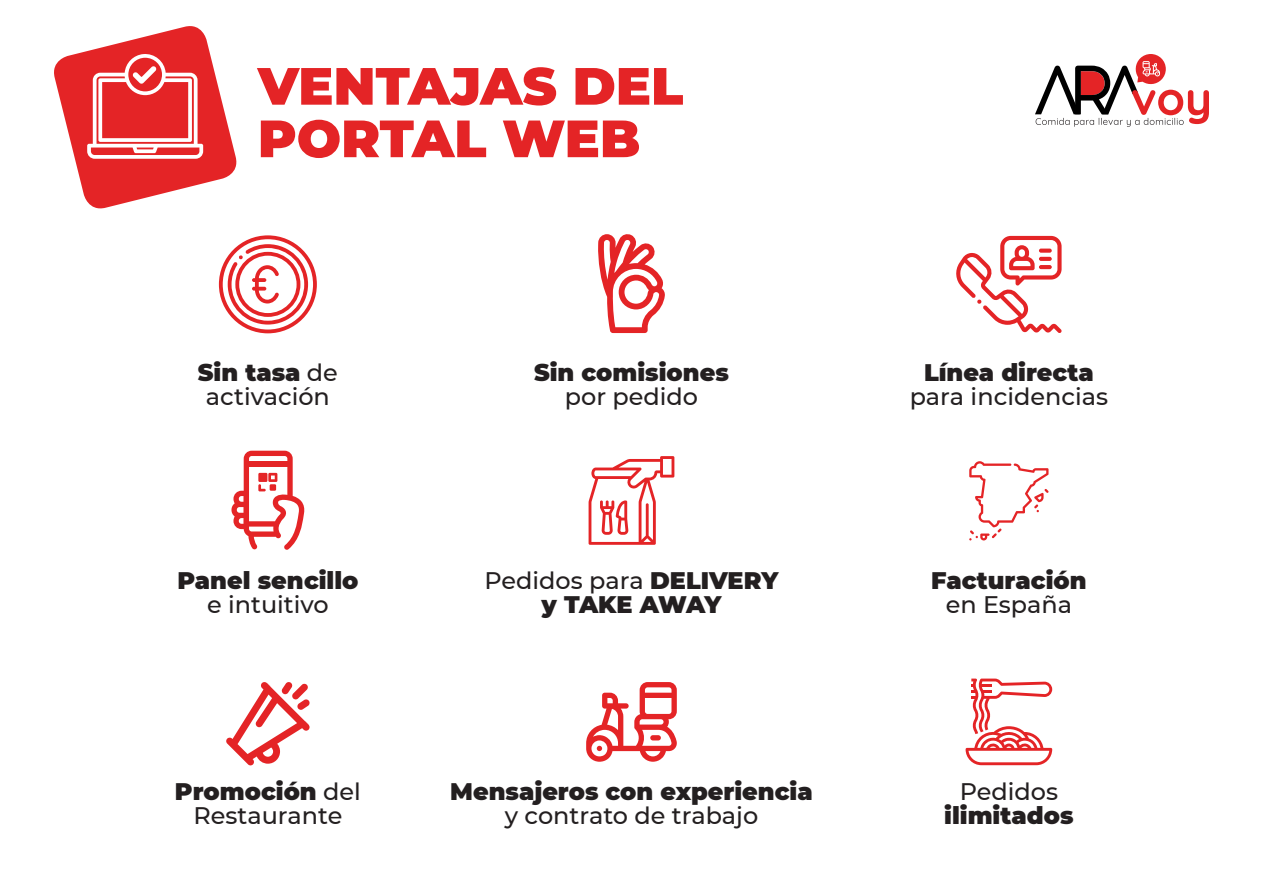
<style>
.page{position:relative;width:1263px;height:893px;background:#fff}
.page>*{position:absolute;margin:0;border:0;box-sizing:border-box;transform-origin:0 0}
.t1{font:900 52.35px/52.5px "Montserrat";color:#e42426}
.t2{font:500 24px/24px "Montserrat";color:#231f20;text-align:center}
.t3{font:900 24px "Montserrat";color:#231f20}
.t4{font:900 24px/24px "Montserrat";letter-spacing:-.04em;color:#231f20;text-align:center}
.s1{font-weight:900}
.s2{font-weight:500}
</style>
<div class="page">
<svg style="left:1035px;top:54px;width:174px;height:73px"></svg>
<svg style="left:54px;top:26px;width:183px;height:183px"></svg>
<svg style="left:586px;top:682px;width:91px;height:80px"></svg>
<div style="left:650px;top:735px;width:11px;height:5px;background:#e42426;border-radius:3px"></div>
<svg style="left:598px;top:234px;width:67px;height:99px"></svg>
<svg style="left:956px;top:236px;width:106px;height:97px"></svg>
<svg style="left:969px;top:461px;width:80px;height:79px"></svg>
<svg style="left:231px;top:451px;width:74px;height:99px"></svg>
<div style="left:270px;top:484px;width:6px;height:7px;background:#e42426"></div>
<svg style="left:219px;top:235px;width:98px;height:98px"></svg>
<svg style="left:226px;top:682px;width:84px;height:83px"></svg>
<svg style="left:589px;top:456px;width:85px;height:89px"></svg>
<svg style="left:965px;top:679px;width:87px;height:86px"></svg>
<h1 class="t1" style="left:258px;top:57px;width:427px">VENTAJAS DEL<br>PORTAL WEB</h1>
<p class="t2" style="left:198px;top:360px;width:142px"><span class="s1">Sin tasa</span> de activación</p>
<p class="t3" style="left:534px;top:354px;width:196px">Sin comisiones</p>
<p class="t2" style="left:565px;top:383px;width:135px">por pedido</p>
<p class="t3" style="left:924px;top:354px;width:171px">Línea directa</p>
<p class="t2" style="left:910px;top:383px;width:200px">para incidencias</p>
<p class="t3" style="left:177px;top:562px;width:182px">Panel sencillo</p>
<p class="t2" style="left:207px;top:591px;width:123px">e intuitivo</p>
<p class="t2" style="left:175px;top:778px;width:187px"><span class="s1">Promoción</span> del<br>Restaurante</p>
<p class="t4" style="left:485px;top:567px;width:295px"><span class="s2">Pedidos para</span> DELIVERY y TAKE AWAY</p>
<p class="t3" style="left:931px;top:562px;width:157px">Facturación</p>
<p class="t2" style="left:946px;top:591px;width:128px">en España</p>
<p class="t3" style="left:450px;top:773px;width:364px">Mensajeros con experiencia</p>
<p class="t2" style="left:505px;top:802px;width:255px">y contrato de trabajo</p>
<p class="t2" style="left:960px;top:778px;width:100px">Pedidos</p>
<p class="t3" style="left:944px;top:797px;width:131px">ilimitados</p>
</div>
